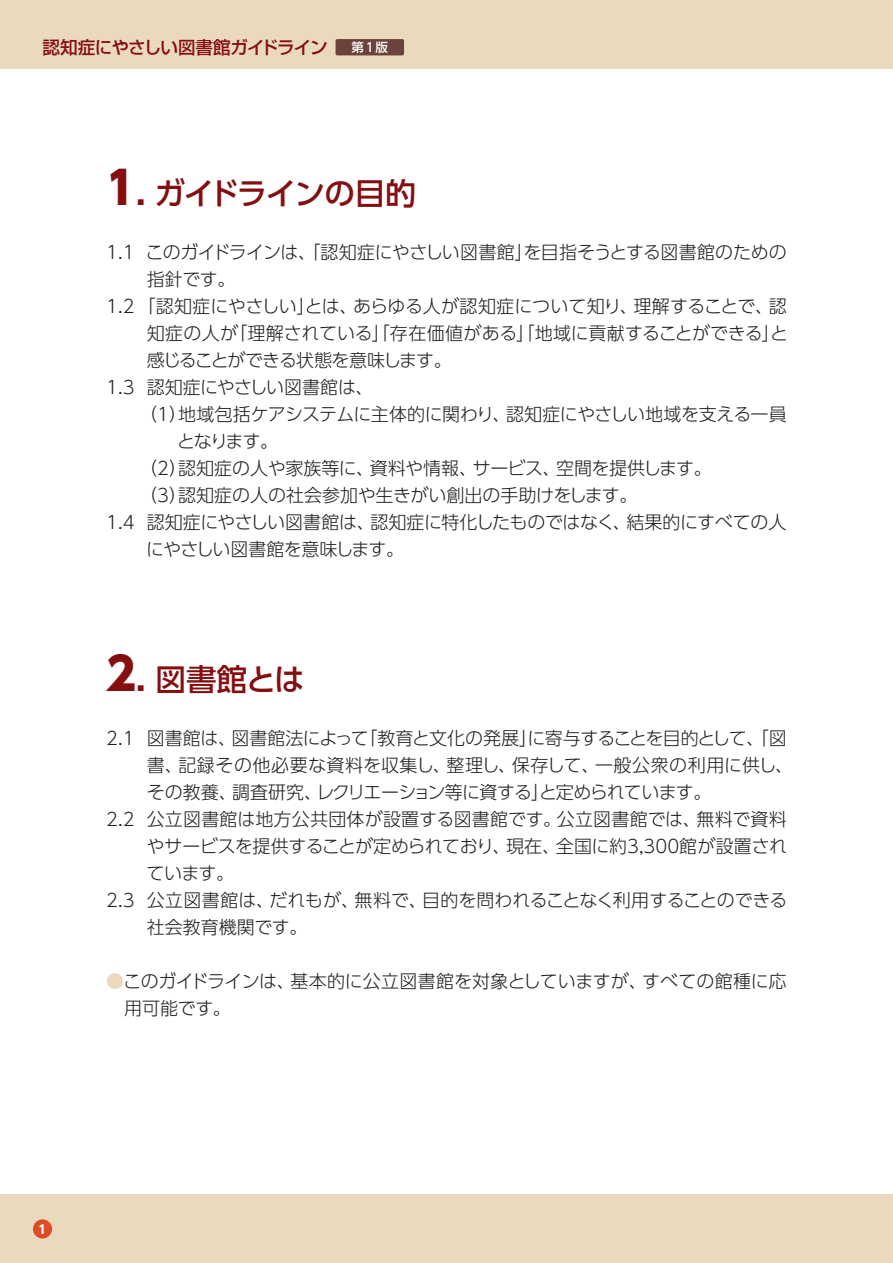
<style>
.page{position:relative;width:893px;height:1263px;background:#fff}
.page>*{position:absolute;margin:0;border:0;box-sizing:border-box;transform-origin:0 0}
.t1{font:500 30.6px "UD Shin Go Pr 6";letter-spacing:-.05em;color:#850e11}
.t2{font:300 18px/27px "UD Shin Go Pr 6";letter-spacing:-.01em;color:#231f20}
.t3{font:300 18px "UD Shin Go Pr 6";letter-spacing:-.035em;color:#231f20}
.t4{font:300 18px "UD Shin Go Pr 6";letter-spacing:.015em;color:#231f20}
.t5{font:300 18px "UD Shin Go Pr 6";letter-spacing:.03em;color:#231f20}
.t6{font:300 18px "UD Shin Go Pr 6";letter-spacing:-.06em;color:#231f20}
.t7{font:500 17.7px "Shin Go Pr 6 N";letter-spacing:-.045em;color:#850e11}
.t8{font:500 12.45px "UD Shin Go Pr 6 N";color:#fff}
.t9{font:700 12px "UD Shin Go Pr 6 N";color:#fff}
.s1{font-weight:800;font-size:45px}
.s2{font-weight:800}
.s3{color:#ebd9be}
</style>
<div class="page">
<div style="left:0;top:0;width:893px;height:68px;background:#ebd9be"></div>
<div style="left:0;top:1195px;width:893px;height:68px;background:#ebd9be"></div>
<div style="left:33px;top:1219px;width:19px;height:19px;background:#dc4c27;border-radius:50%"></div>
<div style="left:336px;top:39px;width:68px;height:16px;background:#6b433c;border-radius:2px"></div>
<p class="t7" style="left:43px;top:33px;width:287px">認知症にやさしい図書館ガイドライン</p>
<p class="t8" style="left:352px;top:37px;width:38px">第1版</p>
<h1 class="t1" style="left:106px;top:169px;width:311px"><span class="s1">1</span><span class="s2">.</span> ガイドラインの目的</h1>
<p class="t2" style="left:106px;top:238px;width:682px">1.1 このガイドラインは、「認知症にやさしい図書館」を目指そうとする図書館のための</p>
<p class="t2" style="left:147px;top:265px;width:90px">指針です。</p>
<p class="t2" style="left:106px;top:292px;width:682px">1.2 「認知症にやさしい」とは、あらゆる人が認知症について知り、理解することで、認</p>
<p class="t2" style="left:147px;top:319px;width:643px">知症の人が「理解されている」「存在価値がある」「地域に貢献することができる」と</p>
<p class="t6" style="left:147px;top:346px;width:306px">感じることができる状態を意味します。</p>
<p class="t2" style="left:106px;top:373px;width:269px">1.3 認知症にやさしい図書館は、</p>
<p class="t2" style="left:106px;top:400px;width:682px">　　 （1）地域包括ケアシステムに主体的に関わり、認知症にやさしい地域を支える一員</p>
<p class="t2" style="left:177px;top:427px;width:103px">となります。</p>
<p class="t2" style="left:106px;top:454px;width:607px">　　 （2）認知症の人や家族等に、資料や情報、サービス、空間を提供します。</p>
<p class="t2" style="left:106px;top:481px;width:533px">　 　（3）認知症の人の社会参加や生きがい創出の手助けをします。</p>
<p class="t2" style="left:106px;top:508px;width:682px">1.4 認知症にやさしい図書館は、認知症に特化したものではなく、結果的にすべての人</p>
<p class="t3" style="left:146px;top:535px;width:259px">にやさしい図書館を意味します。</p>
<h1 class="t1" style="left:106px;top:655px;width:200px"><span class="s1">2</span><span class="s2">.</span> 図書館とは</h1>
<p class="t3" style="left:106px;top:724px;width:682px">2.1 図書館は、図書館法によって「教育と文化の発展」に寄与することを目的として、「図</p>
<p class="t5" style="left:147px;top:751px;width:648px">書、記録その他必要な資料を収集し、整理し、保存して、一般公衆の利用に供し、</p>
<p class="t3" style="left:147px;top:778px;width:566px">その教養、調査研究、レクリエーション等に資する」と定められています。</p>
<p class="t4" style="left:106px;top:805px;width:682px">2.2 公立図書館は地方公共団体が設置する図書館です。公立図書館では、無料で資料</p>
<p class="t2" style="left:146px;top:832px;width:642px">やサービスを提供することが定められており、現在、全国に約3,300館が設置され</p>
<p class="t2" style="left:146px;top:859px;width:89px">ています。</p>
<p class="t2" style="left:106px;top:886px;width:683px">2.3 公立図書館は、だれもが、無料で、目的を問われることなく利用することのできる</p>
<p class="t2" style="left:147px;top:913px;width:162px">社会教育機関です。</p>
<p class="t2" style="left:124px;top:967px;width:664px;text-indent:-18px"><span class="s3">●</span>このガイドラインは、基本的に公立図書館を対象としていますが、すべての館種に応用可能です。</p>
<p class="t9" style="left:39px;top:1219px;width:7px">1</p>
</div>
